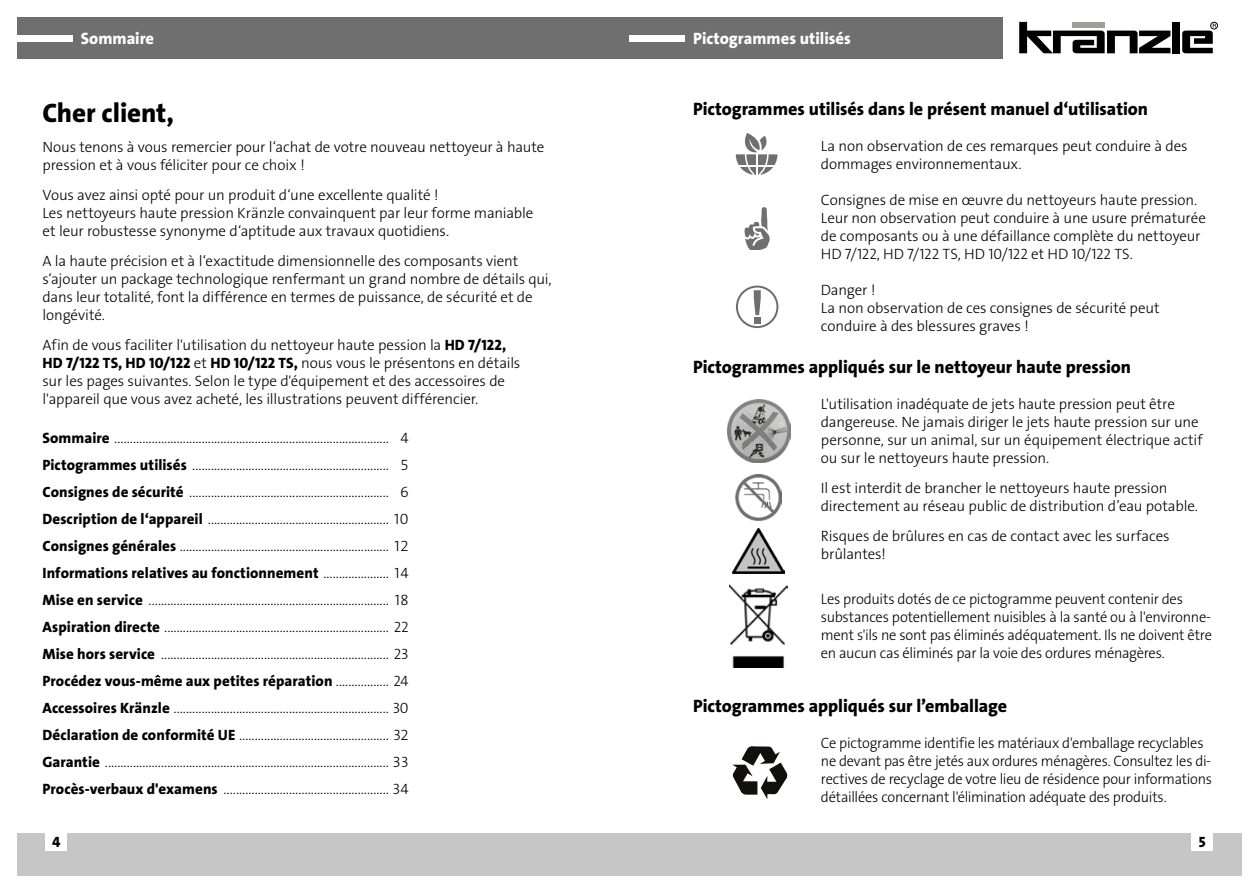
<style>
.page{position:relative;width:1259px;height:893px;background:#fff}
.page>*{position:absolute;margin:0;border:0;box-sizing:border-box;transform-origin:0 0}
.t1{font:27px "The Sans LP8 Ex Bld";letter-spacing:-.005em;color:#000}
.t2{font:18px "The Sans LP8 Ex Bld";letter-spacing:-.005em;color:#000}
.t3{font:16.5px "The Sans LP8 Ex Bld";color:#fff}
.t4{font:15px/18px "The Sans LP3 Lig";letter-spacing:-.01em;color:#000}
.t5{font:15px/18px "The Sans LP3 Lig";letter-spacing:-.01em;color:#000;scale:.96 1}
.t6{font:15px "The Sans LP8 Ex Bld";letter-spacing:.005em;color:#000}
.s1{font-family:"The Sans LP8 Ex Bld"}
.s2{font-family:"The Sans LP3 Lig"}
</style>
<div class="page">
<div style="left:629px;top:833px;width:613px;height:43px;background:#c6c6c6"></div>
<div style="left:17px;top:833px;width:612px;height:43px;background:#c6c6c6"></div>
<div style="left:1191px;top:833px;width:22px;height:18px;background:#fff"></div>
<div style="left:46px;top:833px;width:21px;height:18px;background:#fff"></div>
<div style="left:17px;top:17px;width:985px;height:41px;background:#706f6f"></div>
<div style="left:17px;top:35px;width:55px;height:6px;background:#fff"></div>
<div style="left:629px;top:35px;width:56px;height:6px;background:#fff"></div>
<svg style="left:1019px;top:22px;width:151px;height:31px"></svg>
<div style="left:1172px;top:22px;width:7px;height:31px;background:#000"></div>
<div style="left:1210px;top:22px;width:7px;height:7px;border:1px solid #000;border-radius:50%"></div>
<svg style="left:1182px;top:24px;width:34px;height:29px"></svg>
<svg style="left:736px;top:133px;width:41px;height:42px"></svg>
<svg style="left:744px;top:207px;width:26px;height:43px"></svg>
<svg style="left:736px;top:286px;width:42px;height:42px"></svg>
<div style="left:754px;top:317px;width:6px;height:7px;background:#706f6f"></div>
<img style="left:736px;top:475px;width:45px;height:45px">
<img style="left:727px;top:399px;width:63px;height:63px">
<img style="left:729px;top:584px;width:58px;height:83px">
<svg style="left:732px;top:746px;width:55px;height:53px"></svg>
<img style="left:732px;top:528px;width:53px;height:46px">
<p class="t3" style="left:81px;top:28px;width:75px">Sommaire</p>
<p class="t3" style="left:693px;top:28px;width:159px">Pictogrammes utilisés</p>
<h1 class="t1" style="left:43px;top:96px;width:133px">Cher client,</h1>
<p class="t4" style="left:43px;top:138px;width:503px">Nous tenons à vous remercier pour l‘achat de votre nouveau nettoyeur à haute pression et à vous féliciter pour ce choix !</p>
<p class="t4" style="left:43px;top:186px;width:492px">Vous avez ainsi opté pour un produit d‘une excellente qualité !<br>Les nettoyeurs haute pression Kränzle convainquent par leur forme maniable et leur robustesse synonyme d‘aptitude aux travaux quotidiens.</p>
<p class="t4" style="left:43px;top:252px;width:511px">A la haute précision et à l‘exactitude dimensionnelle des composants vient s‘ajouter un package technologique renfermant un grand nombre de détails qui, dans leur totalité, font la différence en termes de puissance, de sécurité et de longévité.</p>
<p class="t4" style="left:43px;top:336px;width:479px">Afin de vous faciliter l'utilisation du nettoyeur haute pession la <span class="s1">HD 7/122, HD 7/122 TS, HD 10/122</span> et <span class="s1">HD 10/122 TS,</span> nous vous le présentons en détails sur les pages suivantes. Selon le type d'équipement et des accessoires de l'appareil que vous avez acheté, les illustrations peuvent différencier.</p>
<p class="t4" style="left:43px;top:425px;width:368px;line-height:27px;text-align:justify"><span class="s1">Sommaire</span> ........................................................................................ 4<br><span class="s1">Pictogrammes utilisés</span> ............................................................... 5<br><span class="s1">Consignes de sécurité</span> ................................................................ 6<br><span class="s1">Description de l‘appareil</span> .......................................................... 10<br><span class="s1">Consignes générales</span> ................................................................... 12</p>
<p class="t6" style="left:43px;top:563px;width:368px">Informations relatives au fonctionnement <span class="s2">..................... 14</span></p>
<p class="t4" style="left:43px;top:587px;width:368px;line-height:27px;text-align:justify"><span class="s1">Mise en service</span> ............................................................................. 18<br><span class="s1">Aspiration directe</span> ........................................................................ 22<br><span class="s1">Mise hors service</span> ......................................................................... 23</p>
<p class="t6" style="left:43px;top:671px;width:367px">Procédez vous-même aux petites réparation <span class="s2">................. 24</span></p>
<p class="t4" style="left:43px;top:695px;width:368px;line-height:27px;text-align:justify"><span class="s1">Accessoires Kränzle</span> ..................................................................... 30<br><span class="s1">Déclaration de conformité UE</span> ................................................ 32<br><span class="s1">Garantie</span> ........................................................................................... 33<br><span class="s1">Procès-verbaux d'examens</span> ..................................................... 34</p>
<p class="t2" style="left:693px;top:98px;width:456px">Pictogrammes utilisés dans le présent manuel d‘utilisation</p>
<p class="t4" style="left:821px;top:137px;width:368px">La non observation de ces remarques peut conduire à des dommages environnementaux.</p>
<p class="t4" style="left:821px;top:191px;width:386px">Consignes de mise en œuvre du nettoyeurs haute pression.<br>Leur non observation peut conduire à une usure prématurée de composants ou à une défaillance complète du nettoyeur HD 7/122, HD 7/122 TS, HD 10/122 et HD 10/122 TS.</p>
<p class="t4" style="left:821px;top:281px;width:340px">Danger !<br>La non observation de ces consignes de sécurité peut conduire à des blessures graves !</p>
<p class="t2" style="left:693px;top:356px;width:439px">Pictogrammes appliqués sur le nettoyeur haute pression</p>
<p class="t4" style="left:821px;top:395px;width:383px">L'utilisation inadéquate de jets haute pression peut être dangereuse. Ne jamais diriger le jets haute pression sur une personne, sur un animal, sur un équipement électrique actif ou sur le nettoyeurs haute pression.</p>
<p class="t4" style="left:821px;top:479px;width:379px">Il est interdit de brancher le nettoyeurs haute pression directement au réseau public de distribution d’eau potable.</p>
<p class="t4" style="left:821px;top:527px;width:350px">Risques de brûlures en cas de contact avec les surfaces brûlantes!</p>
<p class="t4" style="left:821px;top:590px;width:393px">Les produits dotés de ce pictogramme peuvent contenir des substances potentiellement nuisibles à la santé ou à l'environne&shy;ment s'ils ne sont pas éliminés adéquatement. Ils ne doivent être en aucun cas éliminés par la voie des ordures ménagères.</p>
<p class="t2" style="left:693px;top:695px;width:315px">Pictogrammes appliqués sur l’emballage</p>
<p class="t5" style="left:821px;top:734px;width:409px">Ce pictogramme identifie les matériaux d'emballage recyclables ne devant pas être jetés aux ordures ménagères. Consultez les di&shy;rectives de recyclage de votre lieu de résidence pour informations détaillées concernant l'élimination adéquate des produits.</p>
<p class="t6" style="left:52px;top:832px;width:10px">4</p>
<p class="t6" style="left:1198px;top:832px;width:8px">5</p>
</div>
